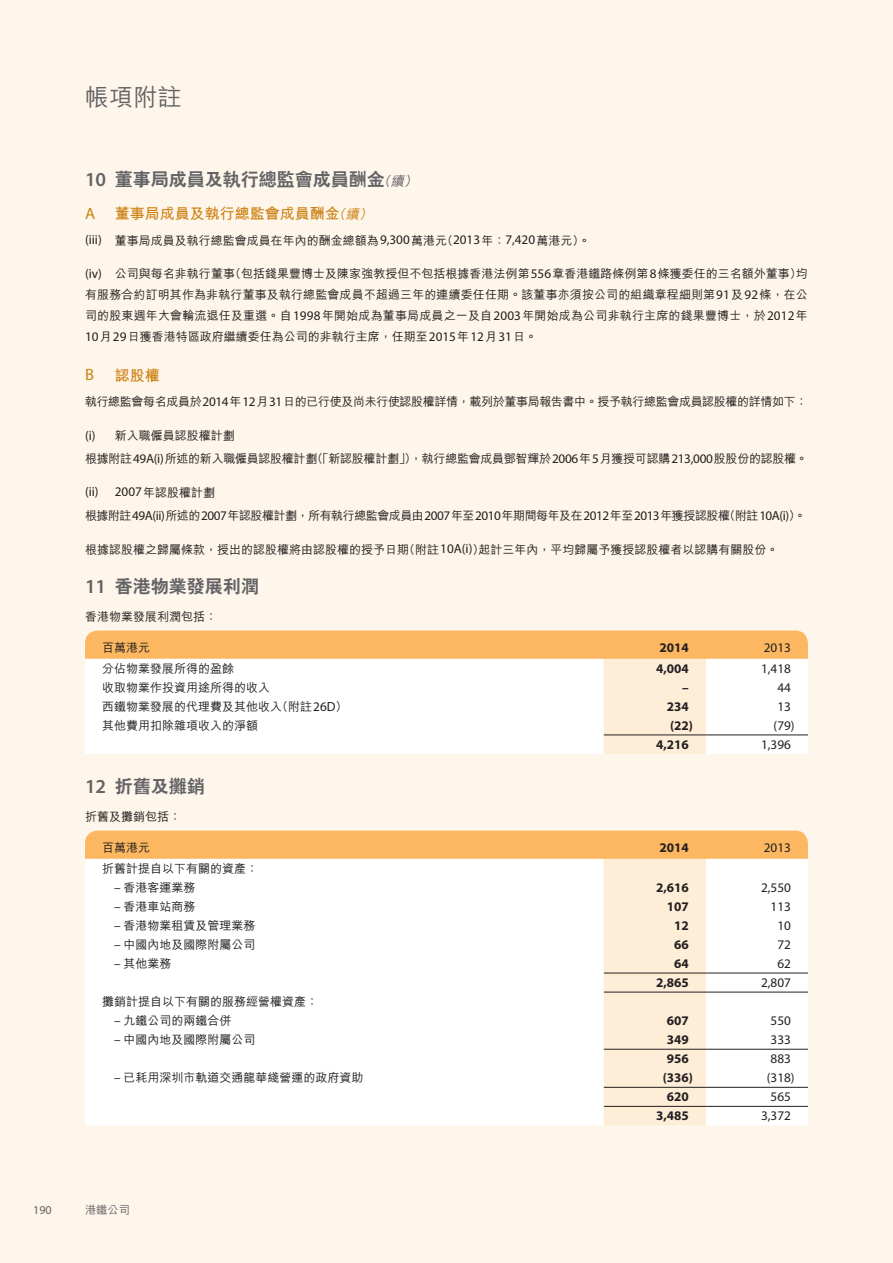
<style>
.page{position:relative;width:893px;height:1263px;background:#fef6ea}
.page>*{position:absolute;margin:0;border:0;box-sizing:border-box;transform-origin:0 0}
.t1{font:500 24px "M Hei HK";color:#636366}
.t2{font:800 18px "C Hei 2 HK";color:#636366}
.t3{font:16.5px "Myriad Pro";color:#cc8113}
.t4{font:700 15px "M Hei HK";color:#cc8113}
.t5{font:13.2px "Myriad Pro";color:#231f20}
.t6{font:700 13.2px "Myriad Pro";color:#231f20}
.t7{font:500 12px/21px "M Hei HK";color:#231f20;text-align:justify}
.t8{font:500 12px/23.1px "M Hei HK";letter-spacing:-.025em;color:#231f20}
.t9{font:500 12px "M Hei HK";letter-spacing:-.04em;color:#231f20}
.t10{font:500 12px "M Hei HK";letter-spacing:-.03em;color:#231f20}
.t11{font:12px "Myriad Pro";color:#636366}
.t12{font:500 11.25px "M Hei HK";color:#636366}
.s1{font-family:"Myriad Pro";font-weight:600;font-size:19.8px}
.s2{font-family:"M Hei HK";font-weight:500;font-style:italic;font-size:13.5px}
.s3{font-family:"Myriad Pro";font-weight:400;font-size:16.5px}
.s4{font-weight:500;font-style:italic;font-size:13.5px}
.s5{font-family:"Myriad Pro";font-weight:400;font-size:13.2px}
.s6{font-family:"M Hei HK";font-weight:500;font-size:12px}
</style>
<div class="page">
<svg style="left:85px;top:630px;width:723px;height:124px;background:#fdecd6"></svg>
<hr style="left:604px;top:735px;width:102px;height:1px;background:#231f20">
<hr style="left:706px;top:735px;width:102px;height:1px;background:#231f20">
<svg style="left:85px;top:830px;width:723px;height:295px;background:#fef5ea"></svg>
<hr style="left:604px;top:973px;width:102px;height:1px;background:#231f20">
<hr style="left:706px;top:973px;width:102px;height:1px;background:#231f20">
<hr style="left:604px;top:1087px;width:102px;height:1px;background:#231f20">
<hr style="left:706px;top:1087px;width:102px;height:1px;background:#231f20">
<hr style="left:604px;top:1106px;width:102px;height:1px;background:#231f20">
<hr style="left:706px;top:1106px;width:102px;height:1px;background:#231f20">
<hr style="left:604px;top:1049px;width:102px;height:1px;background:#231f20">
<hr style="left:706px;top:1049px;width:102px;height:1px;background:#231f20">
<hr style="left:706px;top:992px;width:102px;height:1px;background:#231f20">
<hr style="left:604px;top:992px;width:102px;height:1px;background:#231f20">
<h1 class="t1" style="left:85px;top:80px;width:98px">帳項附註</h1>
<h2 class="t2" style="left:85px;top:167px;width:337px"><span class="s1">10</span> 董事局成員及執行總監會成員酬金<span class="s2">（續）</span></h2>
<p class="t4" style="left:85px;top:203px;width:292px"><span class="s3">A</span> 董事局成員及執行總監會成員酬金<span class="s4">（續）</span></p>
<p class="t7" style="left:85px;top:229px;width:507px"><span class="s5">(iii)</span> 董事局成員及執行總監會成員在年內的酬金總額為<span class="s5">9,300</span>萬港元（<span class="s5">2013</span>年：<span class="s5">7,420</span>萬港元）。</p>
<p class="t7" style="left:85px;top:262px;width:724px"><span class="s5">(iv)</span> 公司與每名非執行董事（包括錢果豐博士及陳家強教授但不包括根據香港法例第<span class="s5">556</span>章香港鐵路條例第<span class="s5">8</span>條獲委任的三名額外董事）均有服務合約訂明其作為非執行董事及執行總監會成員不超過三年的連續委任任期。該董事亦須按公司的組織章程細則第<span class="s5">91</span>及<span class="s5">92</span>條，在公司的股東週年大會輪流退任及重選。自<span class="s5">1998</span>年開始成為董事局成員之一及自<span class="s5">2003</span>年開始成為公司非執行主席的錢果豐博士，於<span class="s5">2012</span>年<span class="s5">10</span>月<span class="s5">29</span>日獲香港特區政府繼續委任為公司的非執行主席，任期至<span class="s5">2015</span>年<span class="s5">12</span>月<span class="s5">31</span>日。</p>
<h3 class="t3" style="left:85px;top:366px;width:10px">B</h3>
<p class="t4" style="left:115px;top:364px;width:46px">認股權</p>
<p class="t10" style="left:85px;top:393px;width:724px">執行總監會每名成員於<span class="s5">2014</span>年<span class="s5">12</span>月<span class="s5">31</span>日的已行使及尚未行使認股權詳情，載列於董事局報告書中。授予執行總監會成員認股權的詳情如下：</p>
<p class="t8" style="left:85px;top:423px;width:724px"><span class="s5">(i)</span> 新入職僱員認股權計劃<br>根據附註<span class="s5">49A(i)</span>所述的新入職僱員認股權計劃（「新認股權計劃」），執行總監會成員鄧智輝於<span class="s5">2006</span>年<span class="s5">5</span>月獲授可認購<span class="s5">213,000</span>股股份的認股權。</p>
<p class="t5" style="left:85px;top:485px;width:132px">(ii) 2007<span class="s6">年認股權計劃</span></p>
<p class="t9" style="left:85px;top:507px;width:723px">根據附註<span class="s5">49A(ii)</span>所述的<span class="s5">2007</span>年認股權計劃，所有執行總監會成員由<span class="s5">2007</span>年至<span class="s5">2010</span>年期間每年及在<span class="s5">2012</span>年至<span class="s5">2013</span>年獲授認股權（附註<span class="s5">10A(i)</span>）。</p>
<p class="t7" style="left:85px;top:538px;width:695px">根據認股權之歸屬條款，授出的認股權將由認股權的授予日期（附註<span class="s5">10A(i)</span>）起計三年內，平均歸屬予獲授認股權者以認購有關股份。</p>
<h2 class="t2" style="left:85px;top:574px;width:175px"><span class="s1">11</span> 香港物業發展利潤</h2>
<p class="t7" style="left:85px;top:605px;width:133px">香港物業發展利潤包括：</p>
<p class="t7" style="left:102px;top:636px;width:49px">百萬港元</p>
<p class="t6" style="left:660px;top:640px;width:31px">2014</p>
<p class="t5" style="left:764px;top:640px;width:29px">2013</p>
<p class="t7" style="left:102px;top:657px;width:133px">分佔物業發展所得的盈餘</p>
<p class="t6" style="left:656px;top:661px;width:34px">4,004</p>
<p class="t5" style="left:761px;top:661px;width:31px">1,418</p>
<p class="t7" style="left:102px;top:676px;width:169px">收取物業作投資用途所得的收入</p>
<p class="t6" style="left:682px;top:680px;width:8px">–</p>
<p class="t5" style="left:777px;top:680px;width:15px">44</p>
<p class="t7" style="left:102px;top:695px;width:247px">西鐵物業發展的代理費及其他收入（附註<span class="s5">26D</span>）</p>
<p class="t6" style="left:667px;top:699px;width:23px">234</p>
<p class="t5" style="left:777px;top:699px;width:15px">13</p>
<p class="t7" style="left:102px;top:714px;width:157px">其他費用扣除雜項收入的淨額</p>
<p class="t6" style="left:670px;top:718px;width:24px">(22)</p>
<p class="t5" style="left:774px;top:718px;width:23px">(79)</p>
<p class="t6" style="left:656px;top:737px;width:34px">4,216</p>
<p class="t5" style="left:761px;top:737px;width:31px">1,396</p>
<h2 class="t2" style="left:85px;top:774px;width:121px"><span class="s1">12</span> 折舊及攤銷</h2>
<p class="t7" style="left:85px;top:805px;width:97px">折舊及攤銷包括：</p>
<p class="t7" style="left:102px;top:836px;width:49px">百萬港元</p>
<p class="t6" style="left:660px;top:840px;width:31px">2014</p>
<p class="t5" style="left:764px;top:840px;width:29px">2013</p>
<p class="t7" style="left:102px;top:857px;width:157px">折舊計提自以下有關的資產：</p>
<p class="t7" style="left:114px;top:876px;width:83px"><span class="s5">–</span> 香港客運業務</p>
<p class="t6" style="left:656px;top:880px;width:34px">2,616</p>
<p class="t5" style="left:761px;top:880px;width:31px">2,550</p>
<p class="t7" style="left:114px;top:895px;width:83px"><span class="s5">–</span> 香港車站商務</p>
<p class="t6" style="left:667px;top:899px;width:23px">107</p>
<p class="t5" style="left:771px;top:899px;width:22px">113</p>
<p class="t7" style="left:114px;top:914px;width:143px"><span class="s5">–</span> 香港物業租賃及管理業務</p>
<p class="t6" style="left:674px;top:918px;width:16px">12</p>
<p class="t5" style="left:777px;top:918px;width:15px">10</p>
<p class="t7" style="left:114px;top:933px;width:143px"><span class="s5">–</span> 中國內地及國際附屬公司</p>
<p class="t6" style="left:674px;top:937px;width:16px">66</p>
<p class="t5" style="left:777px;top:937px;width:15px">72</p>
<p class="t7" style="left:114px;top:952px;width:59px"><span class="s5">–</span> 其他業務</p>
<p class="t6" style="left:674px;top:956px;width:16px">64</p>
<p class="t5" style="left:777px;top:956px;width:15px">62</p>
<p class="t6" style="left:656px;top:975px;width:34px">2,865</p>
<p class="t5" style="left:761px;top:975px;width:31px">2,807</p>
<p class="t7" style="left:102px;top:990px;width:217px">攤銷計提自以下有關的服務經營權資產：</p>
<p class="t7" style="left:114px;top:1009px;width:119px"><span class="s5">–</span> 九鐵公司的兩鐵合併</p>
<p class="t6" style="left:667px;top:1013px;width:23px">607</p>
<p class="t5" style="left:771px;top:1013px;width:22px">550</p>
<p class="t7" style="left:114px;top:1028px;width:143px"><span class="s5">–</span> 中國內地及國際附屬公司</p>
<p class="t6" style="left:667px;top:1032px;width:23px">349</p>
<p class="t5" style="left:771px;top:1032px;width:22px">333</p>
<p class="t6" style="left:667px;top:1051px;width:23px">956</p>
<p class="t5" style="left:771px;top:1051px;width:22px">883</p>
<p class="t7" style="left:114px;top:1066px;width:251px"><span class="s5">–</span> 已耗用深圳市軌道交通龍華綫營運的政府資助</p>
<p class="t6" style="left:663px;top:1070px;width:32px">(336)</p>
<p class="t5" style="left:767px;top:1070px;width:29px">(318)</p>
<p class="t6" style="left:667px;top:1089px;width:23px">620</p>
<p class="t5" style="left:771px;top:1089px;width:22px">565</p>
<p class="t6" style="left:656px;top:1108px;width:34px">3,485</p>
<p class="t5" style="left:761px;top:1108px;width:31px">3,372</p>
<p class="t11" style="left:33px;top:1203px;width:20px">190</p>
<p class="t12" style="left:85px;top:1202px;width:46px">港鐵公司</p>
</div>
